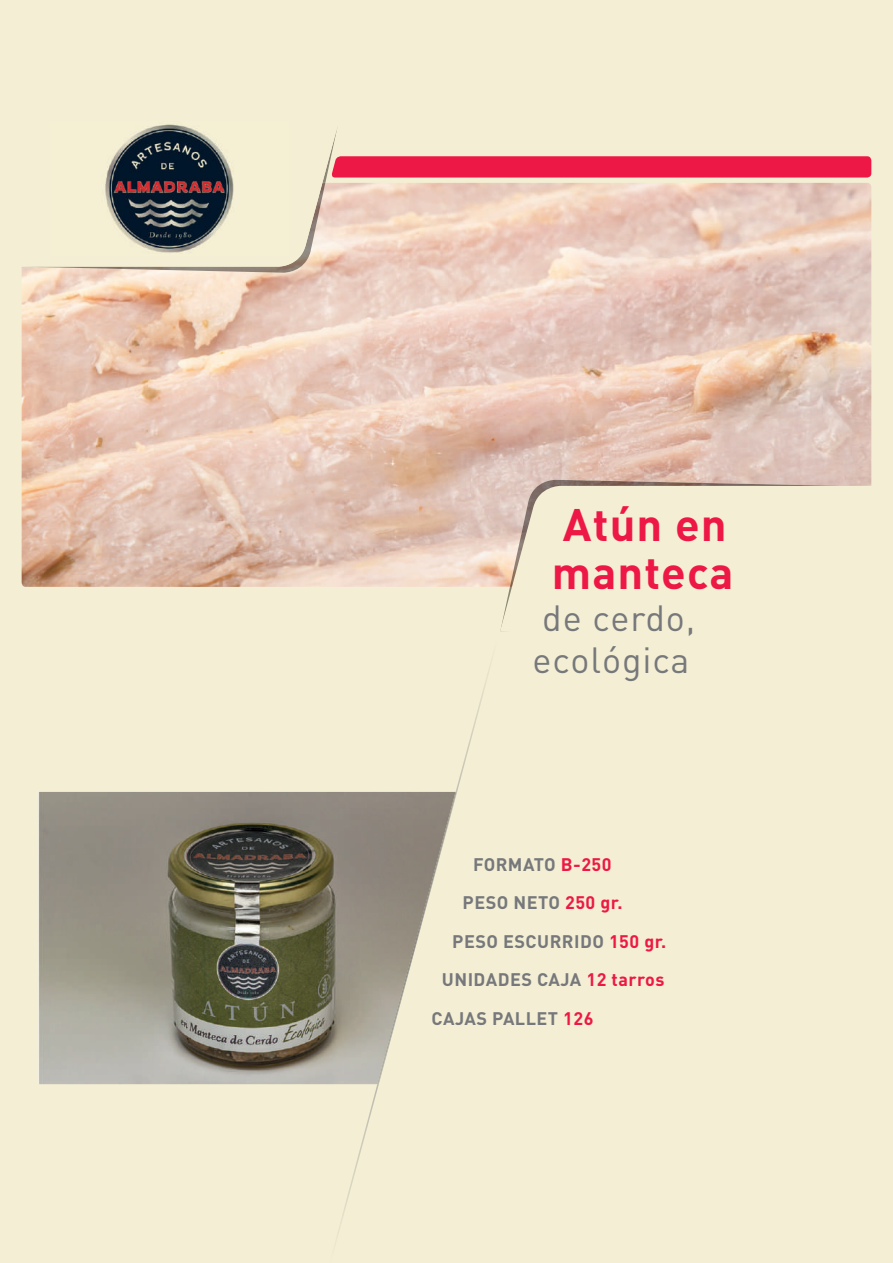
<style>
.page{position:relative;width:893px;height:1263px;background:#f4efd4}
.page>*{position:absolute;margin:0;border:0;box-sizing:border-box;transform-origin:0 0}
.t1{font:700 45px/48px "DIN";letter-spacing:.025em;color:#ed1845}
.t2{font:36px/42px "DIN";letter-spacing:.025em;color:#76787b}
.t3{font:700 18px "DIN";letter-spacing:.025em;color:#76787b}
.s1{color:#ed1845}
</style>
<div class="page">
<img style="left:22px;top:267px;width:849px;height:320px">
<img style="left:38px;top:792px;width:291px;height:292px">
<svg style="left:339px;top:156px;width:532px;height:111px"></svg>
<img style="left:22px;top:267px;width:303px;height:6px">
<svg style="left:29px;top:127px;width:310px;height:140px"></svg>
<img style="left:50px;top:124px;width:239px;height:131px">
<svg style="left:329px;top:668px;width:161px;height:565px"></svg>
<img style="left:417px;top:792px;width:39px;height:146px">
<img style="left:390px;top:936px;width:27px;height:99px">
<img style="left:377px;top:1035px;width:14px;height:49px">
<img style="left:510px;top:480px;width:329px;height:6px">
<svg style="left:500px;top:486px;width:371px;height:145px"></svg>
<h1 class="t1" style="left:552px;top:499px;width:183px">Atún en manteca</h1>
<h2 class="t2" style="left:532px;top:598px;width:164px">de cerdo, ecológica</h2>
<p class="t3" style="left:473px;top:852px;width:140px">FORMATO <span class="s1">B-250</span></p>
<p class="t3" style="left:463px;top:891px;width:161px">PESO NETO <span class="s1">250 gr.</span></p>
<p class="t3" style="left:452px;top:929px;width:216px">PESO ESCURRIDO <span class="s1">150 gr.</span></p>
<p class="t3" style="left:442px;top:968px;width:224px">UNIDADES CAJA <span class="s1">12 tarros</span></p>
<p class="t3" style="left:432px;top:1007px;width:163px">CAJAS PALLET <span class="s1">126</span></p>
</div>
